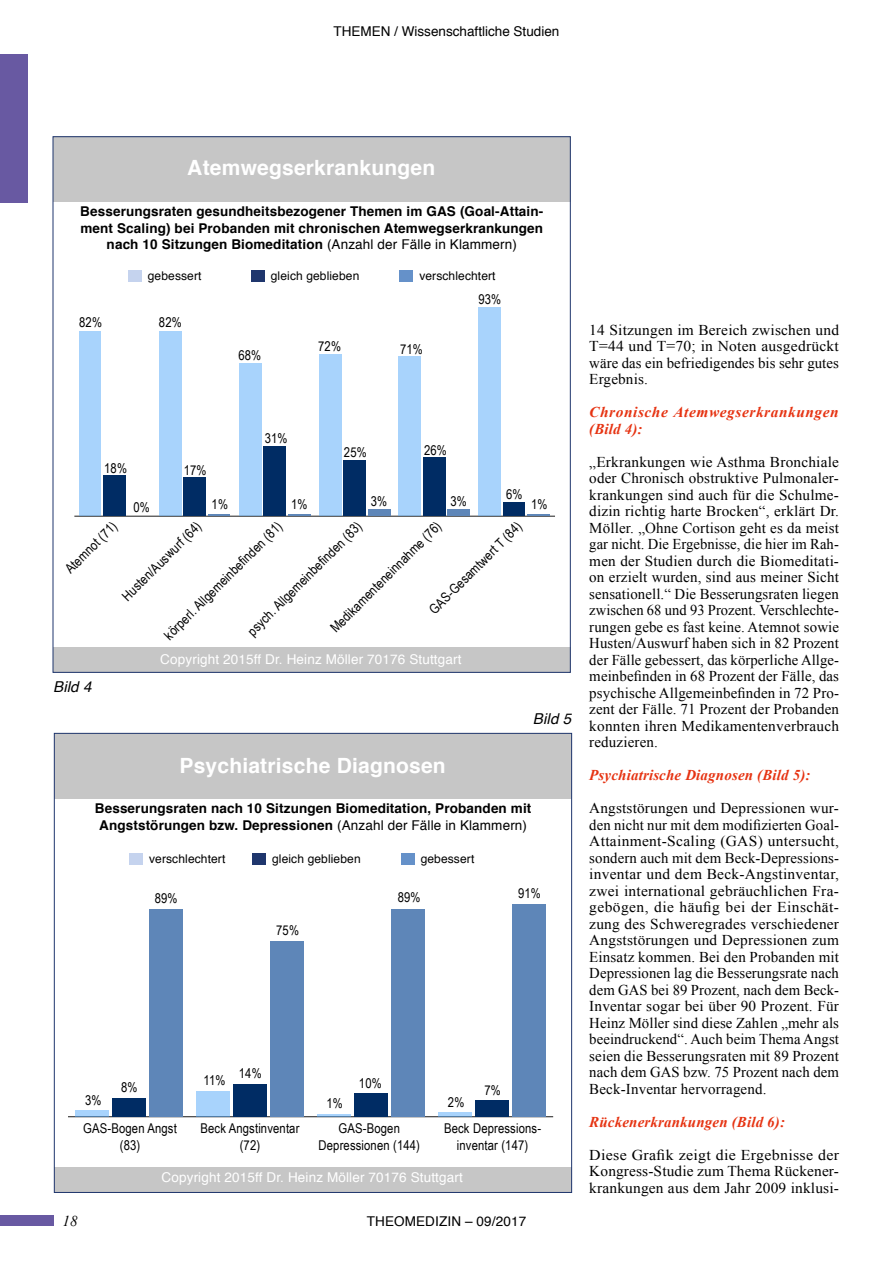
<style>
.page{position:relative;width:893px;height:1263px;background:#fff}
.page>*{position:absolute;margin:0;border:0;box-sizing:border-box;transform-origin:0 0}
.t1{font:700 21px "Helvetica";letter-spacing:.01em;color:#fff}
.t2{font:15px/16.5px "Times New Roman";letter-spacing:.01em;color:#000;text-align:justify}
.t3{font:15px/16.5px "Times New Roman";letter-spacing:.01em;color:#000;text-align:justify;scale:1.06 1}
.t4{font:italic 700 15px "Times New Roman";letter-spacing:.01em;color:#e63312}
.t5{font:italic 700 15px/16.5px "Times New Roman";letter-spacing:.035em;color:#e63312}
.t6{font:italic 15px "Helvetica";letter-spacing:.01em;color:#000}
.t7{font:italic 15px "Times New Roman";color:#000}
.t8{font:13.5px/16.5px "Arial Narrow";letter-spacing:.01em;color:#000;text-align:center}
.t9{font:700 13.5px/16.5px "Helvetica";letter-spacing:.01em;color:#000;text-align:center}
.t10{font:13.5px "Helvetica";letter-spacing:.01em;color:#fff}
.t11{font:13.5px "Helvetica";color:#000}
.t12{font:12px "Helvetica";letter-spacing:.01em;color:#000}
.s1{font-weight:400}
</style>
<div class="page">
<div style="left:0;top:1215px;width:54px;height:11px;background:#6859a2"></div>
<div style="left:0;top:54px;width:27px;height:148px;background:#6859a2"></div>
<div style="left:53px;top:136px;width:517px;height:66px;background:#c6c6c6"></div>
<div style="left:53px;top:647px;width:517px;height:25px;background:#c6c6c6"></div>
<hr style="left:75px;top:516px;width:479px;height:1px;background:#000">
<hr style="left:208px;top:514px;width:22px;height:2px;background:#5e86b8">
<hr style="left:288px;top:514px;width:22px;height:2px;background:#5e86b8">
<div style="left:368px;top:509px;width:22px;height:7px;background:#5e86b8"></div>
<div style="left:448px;top:509px;width:22px;height:7px;background:#5e86b8"></div>
<hr style="left:528px;top:514px;width:22px;height:2px;background:#5e86b8">
<div style="left:104px;top:476px;width:22px;height:40px;background:#002c64"></div>
<div style="left:184px;top:478px;width:22px;height:38px;background:#002c64"></div>
<div style="left:263px;top:447px;width:23px;height:69px;background:#002c64"></div>
<div style="left:343px;top:460px;width:22px;height:56px;background:#002c64"></div>
<div style="left:423px;top:457px;width:22px;height:59px;background:#002c64"></div>
<div style="left:503px;top:502px;width:22px;height:14px;background:#002c64"></div>
<div style="left:80px;top:332px;width:21px;height:184px;background:#a8d3fc"></div>
<div style="left:159px;top:332px;width:23px;height:184px;background:#a8d3fc"></div>
<div style="left:239px;top:363px;width:22px;height:153px;background:#a8d3fc"></div>
<div style="left:319px;top:354px;width:22px;height:162px;background:#a8d3fc"></div>
<div style="left:399px;top:357px;width:22px;height:159px;background:#a8d3fc"></div>
<div style="left:479px;top:307px;width:22px;height:209px;background:#a8d3fc"></div>
<div style="left:128px;top:271px;width:14px;height:11px;background:#c5d3ee"></div>
<div style="left:251px;top:271px;width:14px;height:11px;background:#1f366d"></div>
<div style="left:400px;top:271px;width:13px;height:11px;background:#6591c9"></div>
<div style="left:54px;top:1167px;width:518px;height:26px;background:#c6c6c6"></div>
<div style="left:54px;top:733px;width:518px;height:65px;background:#c6c6c6"></div>
<div style="left:130px;top:853px;width:13px;height:12px;background:#c5d3ee"></div>
<div style="left:253px;top:853px;width:13px;height:12px;background:#1f366d"></div>
<div style="left:401px;top:853px;width:13px;height:12px;background:#6591c9"></div>
<hr style="left:69px;top:1116px;width:484px;height:1px;background:#000">
<div style="left:149px;top:909px;width:34px;height:207px;background:#5e86b8"></div>
<div style="left:270px;top:941px;width:34px;height:175px;background:#5e86b8"></div>
<div style="left:391px;top:909px;width:34px;height:207px;background:#5e86b8"></div>
<div style="left:512px;top:904px;width:34px;height:212px;background:#5e86b8"></div>
<div style="left:113px;top:1098px;width:33px;height:18px;background:#002c64"></div>
<div style="left:233px;top:1084px;width:34px;height:32px;background:#002c64"></div>
<div style="left:354px;top:1093px;width:34px;height:23px;background:#002c64"></div>
<div style="left:475px;top:1100px;width:34px;height:16px;background:#002c64"></div>
<div style="left:75px;top:1110px;width:34px;height:6px;background:#a8d3fc"></div>
<div style="left:196px;top:1091px;width:34px;height:25px;background:#a8d3fc"></div>
<hr style="left:317px;top:1114px;width:34px;height:2px;background:#a8d3fc">
<hr style="left:438px;top:1112px;width:34px;height:4px;background:#a8d3fc">
<p class="t11" style="left:334px;top:20px;width:227px">THEMEN / Wissenschaftliche Studien</p>
<h1 class="t1" style="left:187px;top:151px;width:249px">Atemwegserkrankungen</h1>
<p class="t9" style="left:80px;top:204px;width:465px">Besserungsraten gesundheitsbezogener Themen im GAS (Goal-Attain&shy;ment Scaling) bei Probanden mit chronischen Atemwegserkrankungen nach 10 Sitzungen Biomeditation <span class="s1">(Anzahl der Fälle in Klammern)</span></p>
<p class="t12" style="left:148px;top:267px;width:55px">gebessert</p>
<p class="t12" style="left:271px;top:267px;width:90px">gleich geblieben</p>
<p class="t12" style="left:419px;top:267px;width:78px">verschlechtert</p>
<p class="t8" style="left:79px;top:313px;width:24px">82%</p>
<p class="t8" style="left:159px;top:313px;width:24px">82%</p>
<p class="t8" style="left:104px;top:459px;width:24px">18%</p>
<p class="t8" style="left:184px;top:461px;width:24px">17%</p>
<p class="t8" style="left:238px;top:346px;width:24px">68%</p>
<p class="t8" style="left:265px;top:430px;width:24px">31%</p>
<p class="t8" style="left:318px;top:338px;width:24px">72%</p>
<p class="t8" style="left:344px;top:444px;width:24px">25%</p>
<p class="t8" style="left:400px;top:340px;width:24px">71%</p>
<p class="t8" style="left:478px;top:290px;width:24px">93%</p>
<p class="t8" style="left:424px;top:441px;width:24px">26%</p>
<p class="t8" style="left:506px;top:486px;width:18px">6%</p>
<p class="t8" style="left:371px;top:493px;width:18px">3%</p>
<p class="t8" style="left:450px;top:493px;width:18px">3%</p>
<p class="t8" style="left:133px;top:499px;width:18px">0%</p>
<p class="t8" style="left:531px;top:496px;width:18px">1%</p>
<p class="t8" style="left:212px;top:496px;width:18px">1%</p>
<p class="t8" style="left:291px;top:496px;width:18px">1%</p>
<p class="t8" style="left:160px;top:631px;width:162px;rotate:-45deg">körperl. Allgemeinbefi nden (81)</p>
<p class="t8" style="left:244px;top:627px;width:156px;rotate:-45deg">psych. Allgemeinbefi nden (83)</p>
<p class="t8" style="left:61px;top:565px;width:68px;rotate:-45deg">Atemnot (71)</p>
<p class="t8" style="left:118px;top:592px;width:107px;rotate:-45deg">Husten/Auswurf (64)</p>
<p class="t8" style="left:425px;top:605px;width:126px;rotate:-45deg">GAS-Gesamtwert T (84)</p>
<p class="t10" style="left:160px;top:649px;width:303px">Copyright 2015ff Dr. Heinz Möller 70176 Stuttgart</p>
<p class="t8" style="left:326px;top:624px;width:152px;rotate:-45deg">Medikamenteneinnahme (76)</p>
<p class="t6" style="left:53px;top:675px;width:40px">Bild 4</p>
<h1 class="t1" style="left:179px;top:749px;width:268px">Psychiatrische Diagnosen</h1>
<p class="t6" style="left:533px;top:706px;width:40px">Bild 5</p>
<p class="t9" style="left:95px;top:800px;width:438px">Besserungsraten nach 10 Sitzungen Biomeditation, Probanden mit<br>Angststörungen bzw. Depressionen <span class="s1">(Anzahl der Fälle in Klammern)</span></p>
<p class="t12" style="left:149px;top:849px;width:78px">verschlechtert</p>
<p class="t12" style="left:272px;top:849px;width:90px">gleich geblieben</p>
<p class="t12" style="left:421px;top:849px;width:55px">gebessert</p>
<p class="t8" style="left:155px;top:890px;width:24px">89%</p>
<p class="t8" style="left:276px;top:922px;width:24px">75%</p>
<p class="t8" style="left:398px;top:889px;width:24px">89%</p>
<p class="t8" style="left:518px;top:885px;width:24px">91%</p>
<p class="t8" style="left:85px;top:1091px;width:18px">3%</p>
<p class="t8" style="left:121px;top:1078px;width:18px">8%</p>
<p class="t8" style="left:204px;top:1072px;width:24px">11%</p>
<p class="t8" style="left:239px;top:1064px;width:24px">14%</p>
<p class="t8" style="left:326px;top:1095px;width:18px">1%</p>
<p class="t8" style="left:359px;top:1075px;width:24px">10%</p>
<p class="t8" style="left:448px;top:1093px;width:18px">2%</p>
<p class="t8" style="left:484px;top:1081px;width:18px">7%</p>
<p class="t8" style="left:83px;top:1120px;width:95px">GAS-Bogen Angst (83)</p>
<p class="t8" style="left:200px;top:1120px;width:101px">Beck Angstinventar (72)</p>
<p class="t8" style="left:319px;top:1120px;width:103px">GAS-Bogen<br>Depressionen (144)</p>
<p class="t8" style="left:444px;top:1120px;width:98px">Beck Depressions&shy;inventar (147)</p>
<p class="t10" style="left:162px;top:1167px;width:303px">Copyright 2015ff Dr. Heinz Möller 70176 Stuttgart</p>
<p class="t7" style="left:63px;top:1210px;width:16px">18</p>
<p class="t11" style="left:367px;top:1210px;width:161px">THEOMEDIZIN – 09/2017</p>
<p class="t2" style="left:589px;top:321px;width:251px">14 Sitzungen im Bereich zwischen und T=44 und T=70; in Noten ausgedrückt wäre das ein befriedigendes bis sehr gutes Ergebnis.</p>
<p class="t5" style="left:589px;top:403px;width:251px">Chronische Atemwegserkrankungen (Bild 4):</p>
<p class="t2" style="left:589px;top:453px;width:251px">„Erkrankungen wie Asthma Bronchiale oder Chronisch obstruktive Pulmonaler&shy;krankungen sind auch für die Schulme&shy;dizin richtig harte Brocken“, erklärt Dr.<br>Möller. „Ohne Cortison geht es da meist gar nicht. Die Ergebnisse, die hier im Rah&shy;men der Studien durch die Biomeditati&shy;on erzielt wurden, sind aus meiner Sicht sensationell.“ Die Besserungsraten liegen zwischen 68 und 93 Prozent. Verschlechte&shy;rungen gebe es fast keine. Atemnot sowie Husten/Auswurf haben sich in 82 Prozent der Fälle gebessert, das körperliche Allge&shy;meinbefinden in 68 Prozent der Fälle, das psychische Allgemeinbefinden in 72 Pro&shy;zent der Fälle. 71 Prozent der Probanden konnten ihren Medikamentenverbrauch reduzieren.</p>
<p class="t4" style="left:589px;top:765px;width:223px">Psychiatrische Diagnosen (Bild 5):</p>
<p class="t2" style="left:589px;top:800px;width:251px">Angststörungen und Depressionen wur&shy;den nicht nur mit dem modifizierten Goal-Attainment-Scaling (GAS) untersucht, sondern auch mit dem Beck-Depressions&shy;inventar und dem Beck-Angstinventar, zwei international gebräuchlichen Fra&shy;gebögen, die häufig bei der Einschät&shy;zung des Schweregrades verschiedener Angststörungen und Depressionen zum Einsatz kommen. Bei den Probanden mit Depressionen lag die Besserungsrate nach dem GAS bei 89 Prozent, nach dem Beck-Inventar sogar bei über 90 Prozent. Für Heinz Möller sind diese Zahlen „mehr als beeindruckend“. Auch beim Thema Angst seien die Besserungsraten mit 89 Prozent nach dem GAS bzw. 75 Prozent nach dem Beck-Inventar hervorragend.</p>
<p class="t4" style="left:589px;top:1111px;width:197px">Rückenerkrankungen (Bild 6):</p>
<p class="t3" style="left:589px;top:1146px;width:237px">Diese Grafik zeigt die Ergebnisse der Kongress-Studie zum Thema Rückener&shy;krankungen aus dem Jahr 2009 inklusi-</p>
</div>
